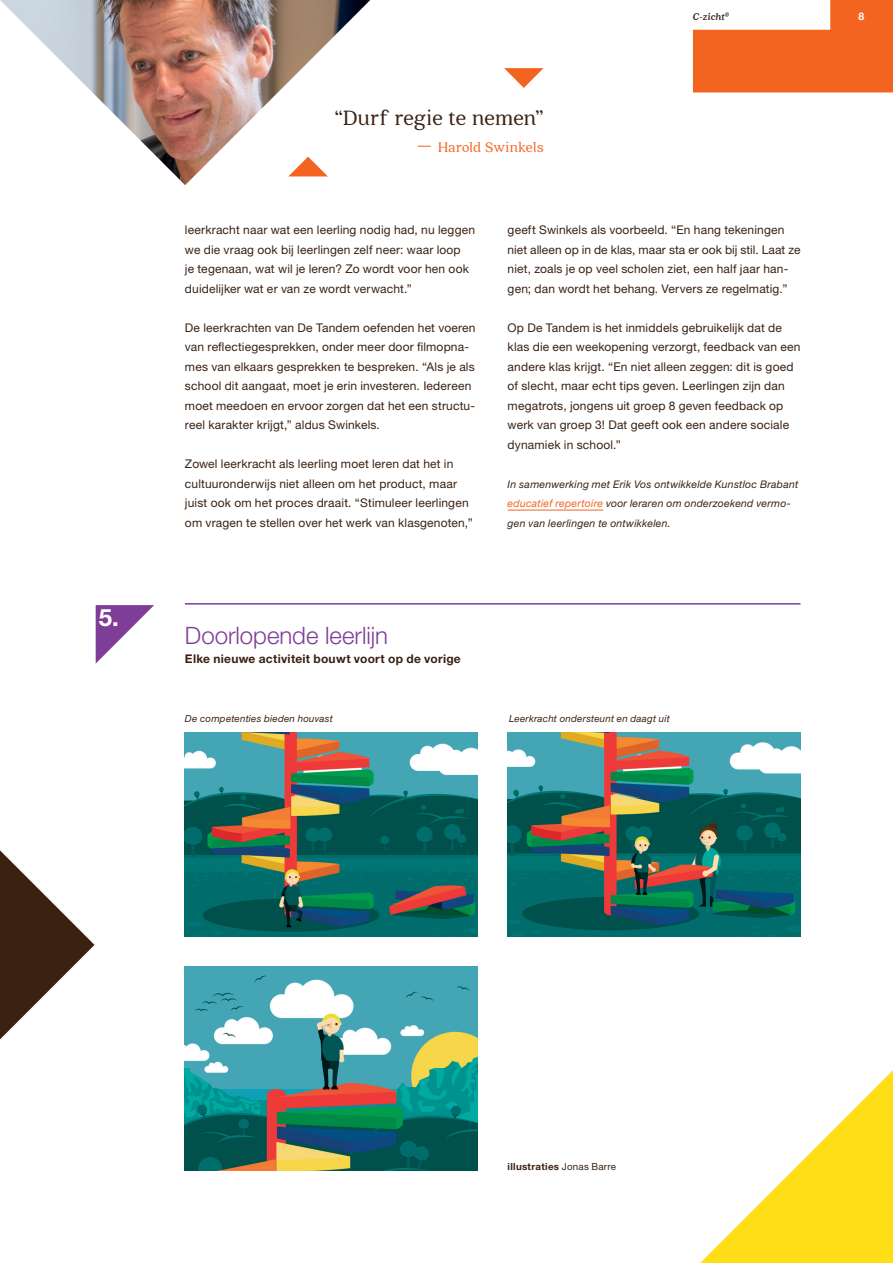
<style>
.page{position:relative;width:893px;height:1263px;background:#fff}
.page>*{position:absolute;margin:0;border:0;box-sizing:border-box;transform-origin:0 0}
.t1{font:300 24px "Helvetica Neue";color:#7e3e98}
.t2{font:700 24px "Helvetica Neue";color:#fff}
.t3{font:22.5px "Quincy CF";letter-spacing:.005em;color:#3a2111}
.t4{font:15px "Quincy CF";letter-spacing:.02em;color:#f36421}
.t5{font:12px/19.5px "Helvetica Neue";letter-spacing:.015em;color:#3a2111}
.t6{font:700 12px "Helvetica Neue";letter-spacing:.02em;color:#3a2111}
.t7{font:italic 10.5px/19.5px "Helvetica Neue";letter-spacing:.02em;color:#3a2111}
.t8{font:italic 900 10.5px "Quincy CF";letter-spacing:.01em;color:#3a2111}
.t9{font:700 10.5px "Helvetica Neue";color:#fff}
.t10{font:italic 9.75px "Helvetica Neue";letter-spacing:.025em;color:#3a2111}
.t11{font:700 9.75px "Helvetica Neue";letter-spacing:.03em;color:#3a2111}
.s1{font-size:22.5px}
.s2{color:#f36421}
.s3{font-weight:400}
</style>
<div class="page">
<img style="left:185px;top:732px;width:293px;height:204px">
<img style="left:508px;top:732px;width:292px;height:204px">
<img style="left:185px;top:966px;width:293px;height:204px">
<hr style="left:508px;top:510px;width:95px;height:1px;background:#f36421">
<img style="left:0;top:0;width:370px;height:185px">
<hr style="left:185px;top:603px;width:615px;height:2px;background:#7e3e98">
<svg style="left:700px;top:1070px;width:193px;height:193px"></svg>
<svg style="left:0;top:850px;width:94px;height:189px"></svg>
<svg style="left:504px;top:68px;width:40px;height:20px"></svg>
<svg style="left:288px;top:157px;width:40px;height:19px"></svg>
<svg style="left:693px;top:0;width:200px;height:92px"></svg>
<svg style="left:96px;top:605px;width:58px;height:58px"></svg>
<h1 class="t2" style="left:99px;top:603px;width:22px">5.</h1>
<h2 class="t3" style="left:335px;top:105px;width:210px">“Durf regie te nemen”</h2>
<p class="t4" style="left:417px;top:138px;width:128px"><span class="s1">–</span> Harold Swinkels</p>
<p class="t8" style="left:693px;top:10px;width:38px">C-zicht<sup>®</sup></p>
<p class="t9" style="left:859px;top:9px;width:7px">8</p>
<p class="t5" style="left:185px;top:220px;width:292px">leerkracht naar wat een leerling nodig had, nu leggen we die vraag ook bij leerlingen zelf neer: waar loop<br>je tegenaan, wat wil je leren? Zo wordt voor hen ook duidelijker wat er van ze wordt verwacht.”</p>
<p class="t5" style="left:185px;top:317px;width:292px">De leerkrachten van De Tandem oefenden het voeren van reflectiegesprekken, onder meer door filmopna&shy;mes van elkaars gesprekken te bespreken. “Als je als school dit aangaat, moet je erin investeren. Iedereen moet meedoen en ervoor zorgen dat het een structu&shy;reel karakter krijgt,” aldus Swinkels.</p>
<p class="t5" style="left:185px;top:454px;width:289px">Zowel leerkracht als leerling moet leren dat het in cultuuronderwijs niet alleen om het product, maar juist ook om het proces draait. “Stimuleer leerlingen om vragen te stellen over het werk van klasgenoten,”</p>
<p class="t5" style="left:508px;top:220px;width:294px">geeft Swinkels als voorbeeld. “En hang tekeningen niet alleen op in de klas, maar sta er ook bij stil. Laat ze niet, zoals je op veel scholen ziet, een half jaar han&shy;gen; dan wordt het behang. Ververs ze regelmatig.”</p>
<p class="t5" style="left:508px;top:317px;width:294px">Op De Tandem is het inmiddels gebruikelijk dat de klas die een weekopening verzorgt, feedback van een andere klas krijgt. “En niet alleen zeggen: dit is goed of slecht, maar echt tips geven. Leerlingen zijn dan megatrots, jongens uit groep 8 geven feedback op werk van groep 3! Dat geeft ook een andere sociale dynamiek in school.”</p>
<p class="t7" style="left:508px;top:474px;width:292px">In samenwerking met Erik Vos ontwikkelde Kunstloc Brabant <span class="s2">educatief repertoire</span> voor leraren om onderzoekend vermo&shy;gen van leerlingen te ontwikkelen.</p>
<h1 class="t1" style="left:185px;top:620px;width:205px">Doorlopende leerlijn</h1>
<p class="t6" style="left:185px;top:651px;width:277px">Elke nieuwe activiteit bouwt voort op de vorige</p>
<p class="t10" style="left:185px;top:712px;width:149px">De competenties bieden houvast</p>
<p class="t10" style="left:509px;top:712px;width:162px">Leerkracht ondersteunt en daagt uit</p>
<p class="t11" style="left:508px;top:1160px;width:110px">illustraties <span class="s3">Jonas Barre</span></p>
</div>
